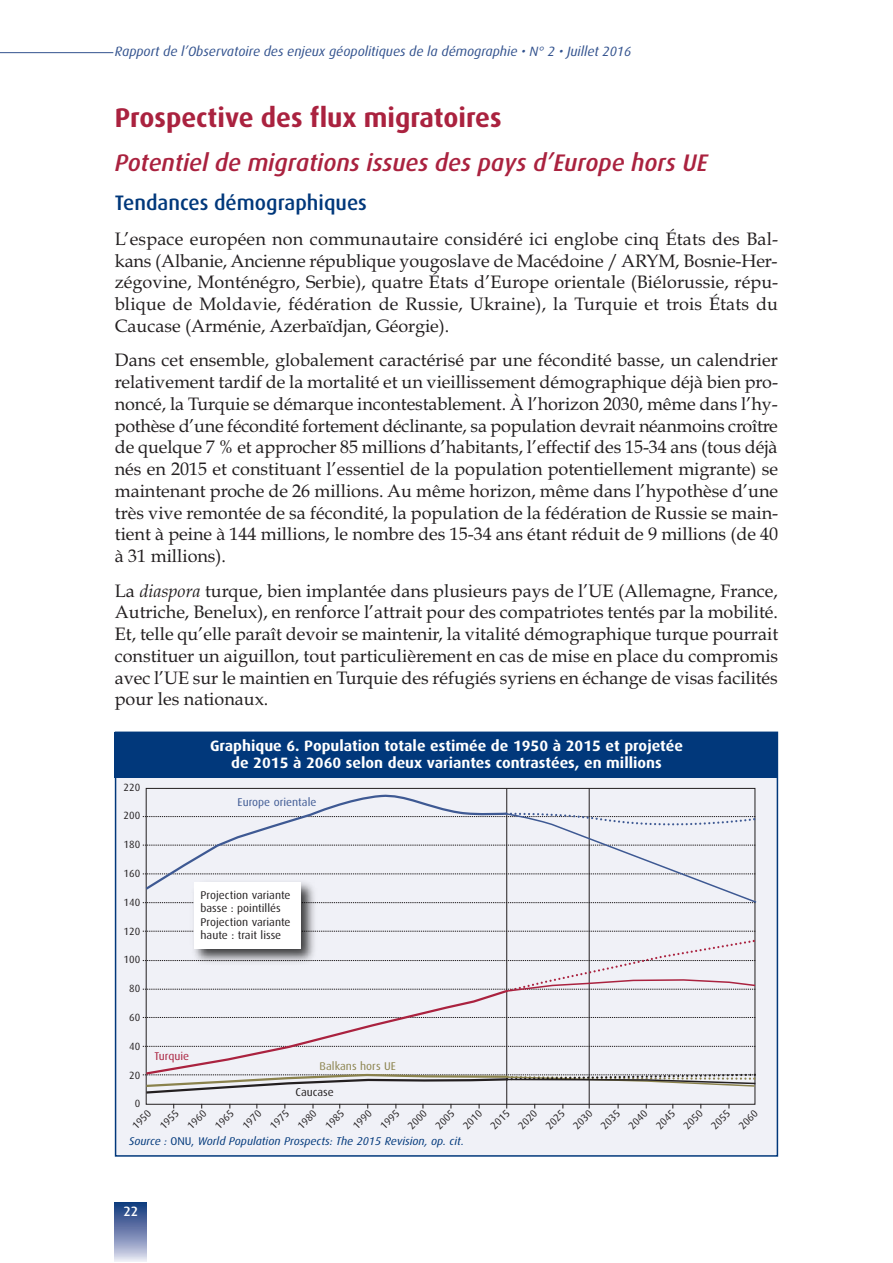
<style>
.page{position:relative;width:893px;height:1263px;background:#fff}
.page>*{position:absolute;margin:0;border:0;box-sizing:border-box;transform-origin:0 0}
.t1{font:700 27px "Dax";color:#aa223f}
.t2{font:italic 500 24px "Dax";color:#aa223f}
.t3{font:500 21px "Dax";color:#01387b}
.t4{font:18px/21.8px "Book Antiqua";color:#231f20;text-align:justify}
.t5{font:700 15px/16.5px "Dax";color:#fff;text-align:center;scale:1.04 1}
.t6{font:italic 13.5px "Dax";color:#32528e}
.t7{font:500 13.5px "Dax";color:#fff}
.t8{font:11.25px/12.8px "Dax";color:#231f20}
.t9{font:italic 11.25px "Dax";color:#01387b}
.t10{font:11.25px "Dax";color:#3e5993}
.t11{font:11.25px "Dax";color:#8a824c}
.t12{font:11.25px "Dax";color:#aa223f}
.t13{font:10.5px "Dax";color:#231f20}
.s1{font-style:italic}
.s2{font-style:normal}
</style>
<div class="page">
<hr style="left:0;top:52px;width:113px;height:1px;background:#32528e">
<svg style="left:115px;top:1202px;width:32px;height:60px"></svg>
<div style="left:116px;top:733px;width:661px;height:422px;background:#f0f1f7"></div>
<div style="left:115px;top:731px;width:663px;height:46px;background:#01387b"></div>
<svg style="left:143px;top:931px;width:612px;height:1px"></svg>
<hr style="left:506px;top:788px;width:1px;height:320px;background:#231f20">
<hr style="left:589px;top:788px;width:1px;height:320px;background:#231f20">
<img style="left:188px;top:904px;width:132px;height:35px">
<div style="left:194px;top:883px;width:107px;height:66px;background:#fff"></div>
<svg style="left:143px;top:792px;width:614px;height:112px"></svg>
<svg style="left:143px;top:939px;width:613px;height:156px"></svg>
<p class="t6" style="left:115px;top:43px;width:518px">Rapport de l’Observatoire des enjeux géopolitiques de la démographie • N° 2 • Juillet 2016</p>
<h1 class="t1" style="left:115px;top:106px;width:388px">Prospective des flux migratoires</h1>
<h2 class="t2" style="left:115px;top:149px;width:594px">Potentiel de migrations issues des pays d’Europe hors UE</h2>
<p class="t3" style="left:115px;top:194px;width:254px">Tendances démographiques</p>
<p class="t4" style="left:115px;top:228px;width:665px">L’espace européen non communautaire considéré ici englobe cinq États des Bal&shy;kans (Albanie, Ancienne république yougoslave de Macédoine / ARyM, Bosnie-her&shy;zégovine, Monténégro, Serbie), quatre États d’Europe orientale (Biélorussie, répu&shy;blique de Moldavie, fédération de Russie, Ukraine), la Turquie et trois États du Caucase (Arménie, Azerbaïdjan, Géorgie).</p>
<p class="t4" style="left:115px;top:349px;width:665px">Dans cet ensemble, globalement caractérisé par une fécondité basse, un calendrier relativement tardif de la mortalité et un vieillissement démographique déjà bien pro&shy;noncé, la Turquie se démarque incontestablement. À l’horizon 2030, même dans l’hy&shy;pothèse d’une fécondité fortement déclinante, sa population devrait néanmoins croître de quelque 7 % et approcher 85 millions d’habitants, l’effectif des 15-34 ans (tous déjà nés en 2015 et constituant l’essentiel de la population potentiellement migrante) se maintenant proche de 26 millions. Au même horizon, même dans l’hypothèse d’une très vive remontée de sa fécondité, la population de la fédération de Russie se main&shy;tient à peine à 144 millions, le nombre des 15-34 ans étant réduit de 9 millions (de 40 à 31 millions).</p>
<p class="t4" style="left:115px;top:579px;width:665px">La <span class="s1">diaspora</span> turque, bien implantée dans plusieurs pays de l’UE (Allemagne, France, Autriche, Benelux), en renforce l’attrait pour des compatriotes tentés par la mobilité.<br>Et, telle qu’elle paraît devoir se maintenir, la vitalité démographique turque pourrait constituer un aiguillon, tout particulièrement en cas de mise en place du compromis avec l’UE sur le maintien en Turquie des réfugiés syriens en échange de visas facilités pour les nationaux.</p>
<p class="t5" style="left:210px;top:739px;width:456px">Graphique 6. Population totale estimée de 1950 à 2015 et projetée de 2015 à 2060 selon deux variantes contrastées, en millions</p>
<p class="t13" style="left:124px;top:782px;width:18px">220</p>
<p class="t13" style="left:124px;top:811px;width:18px">200</p>
<p class="t13" style="left:124px;top:840px;width:18px">180</p>
<p class="t13" style="left:124px;top:869px;width:18px">160</p>
<p class="t13" style="left:124px;top:897px;width:18px">140</p>
<p class="t13" style="left:124px;top:926px;width:18px">120</p>
<p class="t13" style="left:124px;top:955px;width:18px">100</p>
<p class="t13" style="left:129px;top:984px;width:13px">80</p>
<p class="t13" style="left:129px;top:1013px;width:13px">60</p>
<p class="t13" style="left:129px;top:1041px;width:13px">40</p>
<p class="t13" style="left:129px;top:1070px;width:13px">20</p>
<p class="t13" style="left:135px;top:1099px;width:7px">0</p>
<p class="t13" style="left:131px;top:1124px;width:24px;rotate:-45deg">1950</p>
<p class="t13" style="left:158px;top:1124px;width:24px;rotate:-45deg">1955</p>
<p class="t13" style="left:186px;top:1124px;width:24px;rotate:-45deg">1960</p>
<p class="t13" style="left:213px;top:1124px;width:24px;rotate:-45deg">1965</p>
<p class="t13" style="left:241px;top:1124px;width:24px;rotate:-45deg">1970</p>
<p class="t13" style="left:268px;top:1124px;width:24px;rotate:-45deg">1975</p>
<p class="t13" style="left:296px;top:1124px;width:24px;rotate:-45deg">1980</p>
<p class="t13" style="left:324px;top:1124px;width:24px;rotate:-45deg">1985</p>
<p class="t13" style="left:351px;top:1124px;width:24px;rotate:-45deg">1990</p>
<p class="t13" style="left:379px;top:1124px;width:24px;rotate:-45deg">1995</p>
<p class="t13" style="left:406px;top:1124px;width:24px;rotate:-45deg">2000</p>
<p class="t13" style="left:434px;top:1124px;width:24px;rotate:-45deg">2005</p>
<p class="t13" style="left:461px;top:1124px;width:24px;rotate:-45deg">2010</p>
<p class="t13" style="left:489px;top:1124px;width:24px;rotate:-45deg">2015</p>
<p class="t13" style="left:517px;top:1124px;width:24px;rotate:-45deg">2020</p>
<p class="t13" style="left:544px;top:1124px;width:24px;rotate:-45deg">2025</p>
<p class="t13" style="left:572px;top:1124px;width:24px;rotate:-45deg">2030</p>
<p class="t13" style="left:599px;top:1124px;width:24px;rotate:-45deg">2035</p>
<p class="t13" style="left:627px;top:1124px;width:24px;rotate:-45deg">2040</p>
<p class="t13" style="left:655px;top:1124px;width:24px;rotate:-45deg">2045</p>
<p class="t13" style="left:682px;top:1124px;width:24px;rotate:-45deg">2050</p>
<p class="t13" style="left:710px;top:1124px;width:24px;rotate:-45deg">2055</p>
<p class="t13" style="left:737px;top:1124px;width:24px;rotate:-45deg">2060</p>
<p class="t10" style="left:238px;top:797px;width:80px">Europe orientale</p>
<p class="t8" style="left:200px;top:889px;width:92px">Projection variante basse : pointillés</p>
<p class="t8" style="left:200px;top:917px;width:92px">Projection variante haute : trait lisse</p>
<p class="t12" style="left:154px;top:1051px;width:36px">Turquie</p>
<p class="t11" style="left:320px;top:1061px;width:78px">Balkans hors UE</p>
<p class="t8" style="left:296px;top:1086px;width:40px">Caucase</p>
<p class="t9" style="left:129px;top:1135px;width:336px">Source : <span class="s2">ONU,</span> World Population Prospects: The 2015 Revision, op. cit.</p>
<p class="t7" style="left:123px;top:1206px;width:16px">22</p>
</div>
